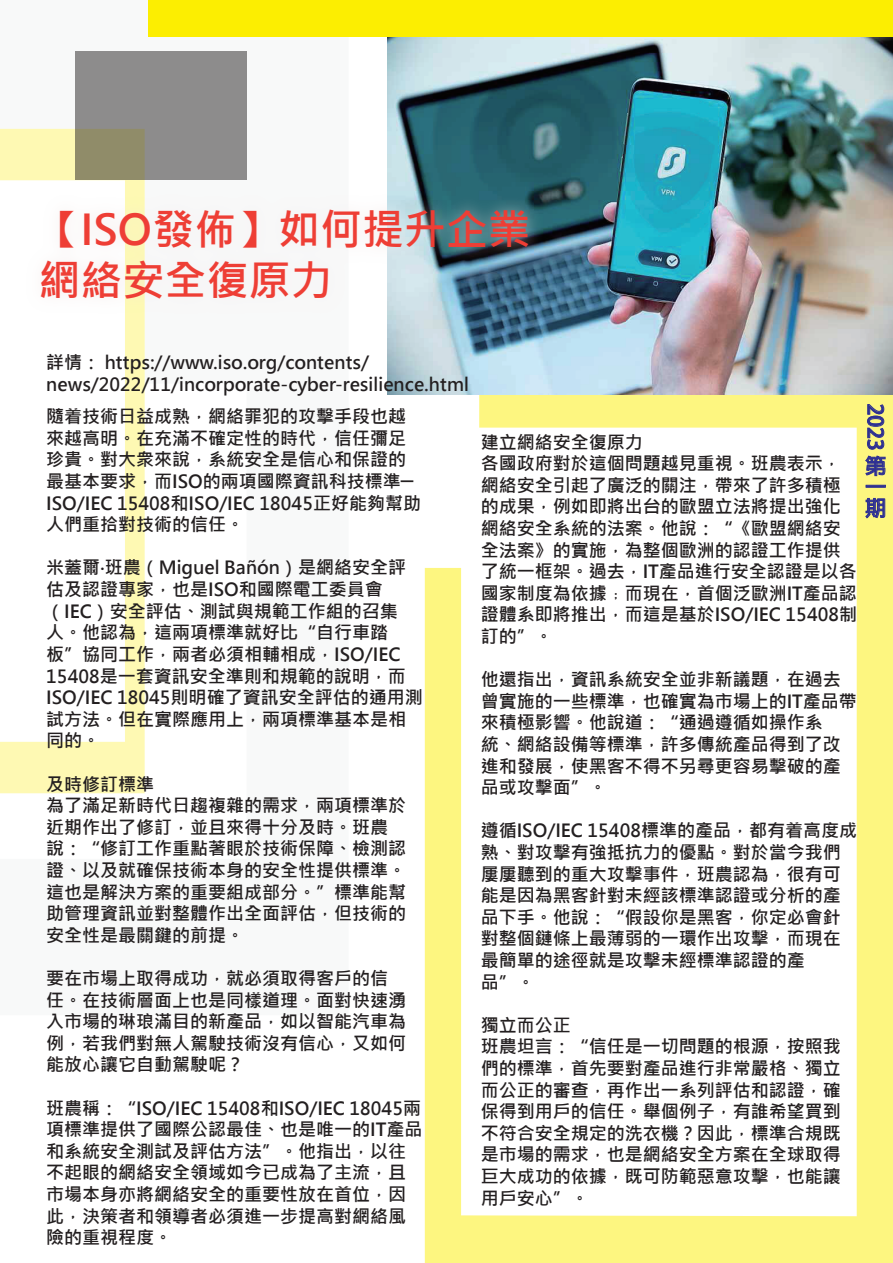
<style>
.page{position:relative;width:893px;height:1263px;background:#fff}
.page>*{position:absolute;margin:0;border:0;box-sizing:border-box;transform-origin:0 0}
.t1{font:700 42px/50.4px "Microsoft Jheng Hei";color:#ee3e35}
.t2{font:700 21px/21px "Adobe Fan Heiti Std";color:#2e3092;text-align:justify}
.t3{font:700 18px/21.6px "Microsoft Jheng Hei";color:#231f20}
</style>
<div class="page">
<svg style="left:425px;top:395px;width:468px;height:868px"></svg>
<img style="left:388px;top:36px;width:505px;height:359px">
<svg style="left:865px;top:403px;width:21px;height:73px;background:#bab685"></svg>
<div style="left:866px;top:485px;width:20px;height:3px;border:1px solid #2e3092"></div>
<svg style="left:865px;top:498px;width:20px;height:21px"></svg>
<svg style="left:0;top:129px;width:145px;height:664px"></svg>
<div style="left:148px;top:0;width:745px;height:36px;background:#fcee01"></div>
<img style="left:16px;top:185px;width:877px;height:162px">
<svg style="left:75px;top:51px;width:172px;height:128px;background:#8d8c86"></svg>
<h1 class="t1" style="left:39px;top:205px;width:493px">【ISO發佈】如何提升企業網絡安全復原力</h1>
<p class="t3" style="left:46px;top:351px;width:424px">詳情： https://www.iso.org/contents/ news/2022/11/incorporate-cyber-resilience.html</p>
<p class="t3" style="left:46px;top:406px;width:376px">隨着技術日益成熟，網絡罪犯的攻擊手段也越來越高明。在充滿不確定性的時代，信任彌足珍貴。對大衆來說，系統安全是信心和保證的最基本要求，而ISO的兩項國際資訊科技標準─<br>ISO/IEC 15408和ISO/IEC 18045正好能夠幫助人們重拾對技術的信任。</p>
<p class="t3" style="left:46px;top:557px;width:378px">米蓋爾‧班農（Miguel Bañón）是網絡安全評估及認證專家，也是ISO和國際電工委員會（IEC）安全評估、測試與規範工作組的召集<br>人。他認為，這兩項標準就好比“自行車踏板”協同工作，兩者必須相輔相成，ISO/IEC<br>15408是一套資訊安全準則和規範的說明，而<br>ISO/IEC 18045則明確了資訊安全評估的通用測試方法。但在實際應用上，兩項標準基本是相同的。</p>
<p class="t3" style="left:46px;top:773px;width:361px">及時修訂標準<br>為了滿足新時代日趨複雜的需求，兩項標準於近期作出了修訂，並且來得十分及時。班農說：“修訂工作重點著眼於技術保障、檢測認證、以及就確保技術本身的安全性提供標準。這也是解決方案的重要組成部分。”標準能幫助管理資訊並對整體作出全面評估，但技術的安全性是最關鍵的前提。</p>
<p class="t3" style="left:46px;top:967px;width:361px">要在市場上取得成功，就必須取得客戶的信任。在技術層面上也是同樣道理。面對快速湧入市場的琳琅滿目的新產品，如以智能汽車為例，若我們對無人駕駛技術沒有信心，又如何能放心讓它自動駕駛呢？</p>
<p class="t3" style="left:46px;top:1097px;width:378px">班農稱：“ISO/IEC 15408和ISO/IEC 18045兩項標準提供了國際公認最佳、也是唯一的IT產品和系統安全測試及評估方法”。他指出，以往不起眼的網絡安全領域如今已成為了主流，且市場本身亦將網絡安全的重要性放在首位，因此，決策者和領導者必須進一步提高對網絡風險的重視程度。</p>
<p class="t3" style="left:481px;top:431px;width:378px">建立網絡安全復原力<br>各國政府對於這個問題越見重視。班農表示，網絡安全引起了廣泛的關注，帶來了許多積極的成果，例如即將出台的歐盟立法將提出強化網絡安全系統的法案。他說：“《歐盟網絡安全法案》的實施，為整個歐洲的認證工作提供了統一框架。過去，IT產品進行安全認證是以各國家制度為依據﹔而現在，首個泛歐洲IT產品認證體系即將推出，而這是基於ISO/IEC 15408制訂的”。</p>
<p class="t3" style="left:481px;top:669px;width:378px">他還指出，資訊系統安全並非新議題，在過去曾實施的一些標準，也確實為市場上的IT產品帶來積極影響。他說道：“通過遵循如操作系<br>統、網絡設備等標準，許多傳統產品得到了改進和發展，使黑客不得不另尋更容易擊破的產品或攻擊面”。</p>
<p class="t3" style="left:481px;top:820px;width:378px">遵循ISO/IEC 15408標準的產品，都有着高度成熟、對攻擊有強抵抗力的優點。對於當今我們屢屢聽到的重大攻擊事件，班農認為，很有可能是因為黑客針對未經該標準認證或分析的產品下手。他說：“假設你是黑客，你定必會針對整個鏈條上最薄弱的一環作出攻擊，而現在最簡單的途徑就是攻擊未經標準認證的產<br>品”。</p>
<p class="t3" style="left:481px;top:1014px;width:362px">獨立而公正<br>班農坦言：“信任是一切問題的根源，按照我們的標準，首先要對產品進行非常嚴格、獨立而公正的審查，再作出一系列評估和認證，確保得到用戶的信任。舉個例子，有誰希望買到不符合安全規定的洗衣機？因此，標準合規既是市場的需求，也是網絡安全方案在全球取得巨大成功的依據，既可防範惡意攻擊，也能讓用戶安心”。</p>
<p class="t2" style="left:885px;top:403px;width:49px;rotate:90deg">2023</p>
<p class="t2" style="left:865px;top:456px;width:22px">第一期</p>
</div>
